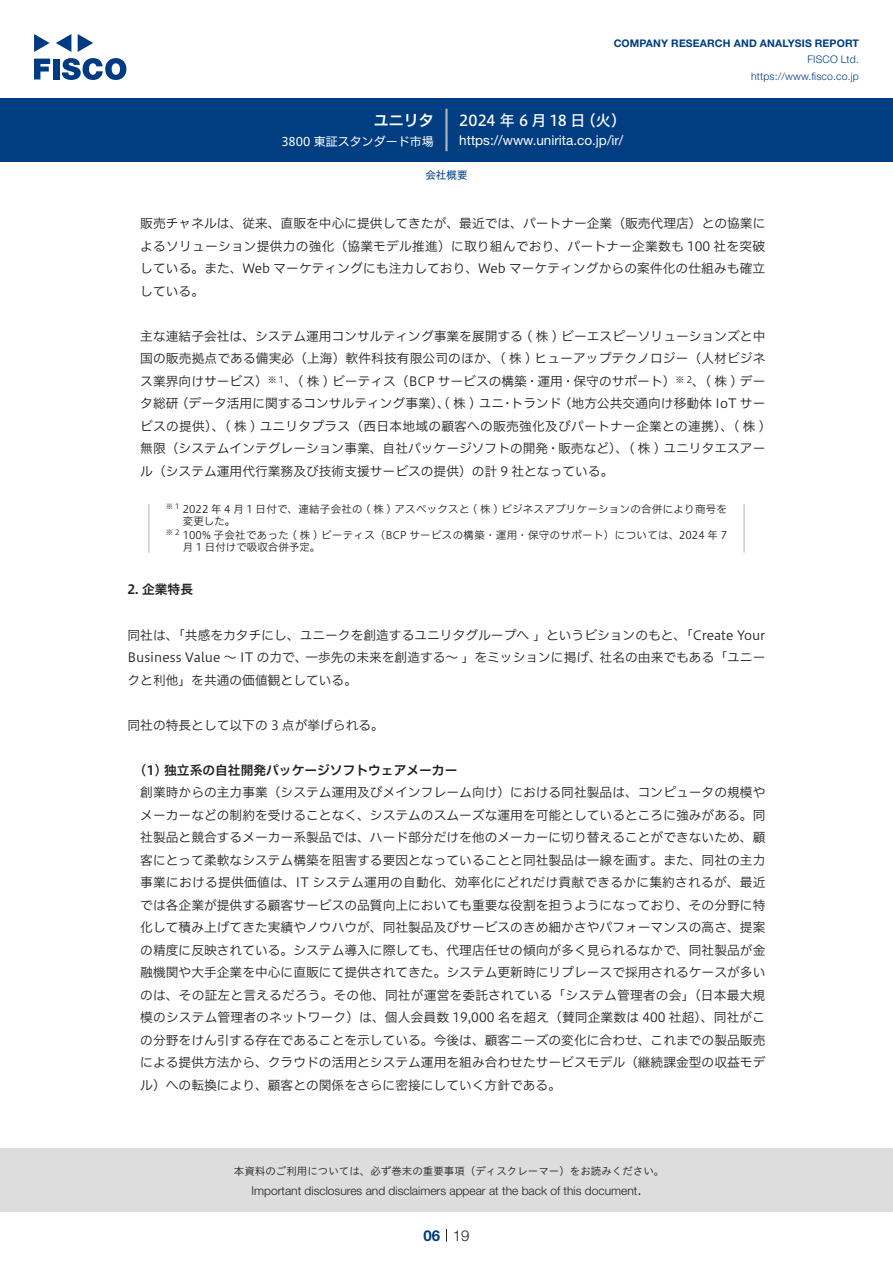
<style>
.page{position:relative;width:893px;height:1263px;background:#fff}
.page>*{position:absolute;margin:0;border:0;box-sizing:border-box;transform-origin:0 0}
.t1{font:15px "Hiragino UD Sans F Std N W5";color:#fff}
.t2{font:15px "Hiragino UD Sans F Std N W6";color:#fff}
.t3{font:300 15px "Helvetica Neue LT Std";color:#231f20}
.t4{font:700 15px "Helvetica Neue LT Std";color:#003d81}
.t5{font:13.5px "Helvetica Neue LT Std";color:#fff}
.本文3mm{font:12.75px/22.5px "Hiragino UD Sans F Std N W3";color:#231f20;text-align:justify}
.本文{font:12.75px/22.5px "Hiragino UD Sans F Std N W3";color:#231f20;text-align:right}
.小タイトル3mm{font:12.75px "Hiragino UD Sans F Std N W6";color:#231f20}
.小タイトル{font:12.75px "Hiragino UD Sans F Std N W6";color:#231f20}
.t6{font:300 12px "Helvetica Neue LT Std";color:#231f20}
.t7{font:12px "Hiragino UD Sans F Std N W4";color:#fff}
.t8{font:10.5px "Hiragino UD Sans F Std N W3";letter-spacing:.025em;color:#231f20}
.t9{font:10.5px "Hiragino UD Sans Std W3";color:#231f20}
.t10{font:700 10.5px "Helvetica Neue LT Std";letter-spacing:.015em;color:#003d81}
.t11{font:300 10.5px/16.5px "Helvetica Neue LT Std";letter-spacing:.015em;color:#003d81;text-align:right}
.t12{font:10.5px "Hiragino UD Sans F Std N W3";color:#231f20}
.ヘッダー{font:10.5px "Hiragino UD Sans F Std N W4";color:#003d81}
.本文3mm-2{font:8.85px "Hiragino UD Sans F Std N W3";color:#231f20}
.t13{font:7.35px "Hiragino UD Sans F Std N W3";color:#231f20}
</style>
<div class="page">
<div style="left:0;top:1148px;width:893px;height:64px;background:#ddd"></div>
<svg style="left:34px;top:59px;width:16px;height:20px"></svg>
<div style="left:53px;top:59px;width:6px;height:20px;background:#003a83"></div>
<svg style="left:62px;top:58px;width:64px;height:22px"></svg>
<svg style="left:34px;top:34px;width:16px;height:18px"></svg>
<svg style="left:78px;top:34px;width:15px;height:18px"></svg>
<svg style="left:56px;top:34px;width:15px;height:18px"></svg>
<div style="left:0;top:98px;width:893px;height:64px;background:#003d81"></div>
<hr style="left:445px;top:109px;width:3px;height:42px;background:#b5b5b6">
<svg style="left:446px;top:1229px;width:1px;height:13px"></svg>
<hr style="left:148px;top:504px;width:2px;height:48px;background:#d3d3d3">
<hr style="left:743px;top:504px;width:2px;height:48px;background:#d3d3d3">
<p class="t2" style="left:374px;top:109px;width:62px">ユニリタ</p>
<p class="t7" style="left:281px;top:132px;width:154px">3800 東証スタンダード市場</p>
<p class="t10" style="left:614px;top:37px;width:247px">COMPANY RESEARCH AND ANALYSIS REPORT</p>
<p class="t11" style="left:751px;top:51px;width:109px">FISCO Ltd. https://www.fisco.co j p.</p>
<p class="t1" style="left:581px;top:109px;width:47px">（火(</p>
<p class="t1" style="left:459px;top:109px;width:128px">2024 年 6 月 18 日</p>
<p class="t5" style="left:459px;top:132px;width:166px">https://www.unirita. c o j p. /i r/</p>
<p class="ヘッダー" style="left:425px;top:167px;width:43px">会社概要</p>
<p class="本文3mm" style="left:140px;top:211px;width:627px">販売チャネルは、従来、直販を中心に提供してきたが、最近では、パートナー企業（販売代理店）との協業によるソリューション提供力の強化（協業モデル推進）に取り組んでおり、パートナー企業数も 100 社を突破している。また、Web マーケティングにも注力しており、Web マーケティングからの案件化の仕組みも確立している。</p>
<p class="本文3mm" style="left:140px;top:324px;width:627px;text-align:right">主な連結子会社は、システム運用コンサルティング事業を展開する ( 株 ) ビーエスピーソリューションズと中国の販売拠点である備実必（上海）軟件科技有限公司のほか、( 株 ) ヒューアップテクノロジー（人材ビジネ、( 株) デー</p>
<p class="本文3mm" style="left:140px;top:369px;width:138px">ス業界向けサービス）<sup>※</sup></p>
<p class="本文3mm" style="left:284px;top:369px;width:401px">、( 株 ) ビーティス（BCP サービスの構築・運用・保守のサポート）<sup>※</sup></p>
<p class="本文3mm-2" style="left:687px;top:373px;width:7px">2</p>
<p class="本文3mm-2" style="left:279px;top:373px;width:7px">1</p>
<p class="本文3mm" style="left:176px;top:391px;width:330px">（データ活用に関するコンサルティング事業）、( 株 ) ユニ</p>
<p class="本文3mm" style="left:559px;top:391px;width:208px">（地方公共交通向け移動体 IoT サー</p>
<p class="本文3mm" style="left:140px;top:391px;width:627px;text-align:left">タ総研<br>ビスの提供）、 ( 株 ) ユニリタプラス（西日本地域の顧客への販売強化及びパートナー企業との連携）、 ( 株 (無限（システムインテグレーション事業、自社パッケージソフトの開発・販売など）、 ( 株 ) ユニリタエスアール（システム運用代行業務及び技術支援サービスの提供）の計 9 社となっている。</p>
<p class="t8" style="left:183px;top:501px;width:546px">2022 年 4 月 1 日付で、連結子会社の ( 株 ) アスペックスと ( 株 ) ビジネスアプリケーションの合併により商号を</p>
<p class="本文3mm" style="left:511px;top:391px;width:52px">トランド</p>
<p class="本文3mm" style="left:501px;top:391px;width:14px">・</p>
<p class="t13" style="left:166px;top:501px;width:15px">※1</p>
<p class="t8" style="left:183px;top:513px;width:54px">変更した。</p>
<p class="t12" style="left:183px;top:539px;width:139px">月 1 日付けで吸収合併予定。</p>
<p class="小タイトル" style="left:128px;top:580px;width:67px">2. 企業特長</p>
<p class="本文" style="left:128px;top:623px;width:639px">同社は、「共感をカタチにし、ユニークを創造するユニリタグループへ」というビションのもと、「Create Your社名の由来でもある「ユニー</p>
<p class="t13" style="left:166px;top:527px;width:15px">※2</p>
<p class="t8" style="left:183px;top:527px;width:546px">100% 子会社であった ( 株 ) ビーティス（BCP サービスの構築・運用・保守のサポート）については、2024 年 7</p>
<p class="本文" style="left:305px;top:645px;width:298px">一歩先の未来を創造する～ 」をミッションに掲げ、</p>
<p class="本文" style="left:128px;top:645px;width:231px;text-align:left">Business Value ～ IT の力で、<br>クと利他」を共通の価値観としている。</p>
<p class="本文" style="left:128px;top:713px;width:258px">同社の特長として以下の 3 点が挙げられる。</p>
<p class="小タイトル3mm" style="left:140px;top:760px;width:319px">1( ) 独立系の自社開発パッケージソフトウェアメーカー</p>
<p class="本文3mm" style="left:140px;top:780px;width:627px">創業時からの主力事業（システム運用及びメインフレーム向け）における同社製品は、コンピュータの規模やメーカーなどの制約を受けることなく、システムのスムーズな運用を可能としているところに強みがある。同社製品と競合するメーカー系製品では、ハード部分だけを他のメーカーに切り替えることができないため、顧客にとって柔軟なシステム構築を阻害する要因となっていることと同社製品は一線を画す。また、同社の主力事業における提供価値は、IT システム運用の自動化、効率化にどれだけ貢献できるかに集約されるが、最近では各企業が提供する顧客サービスの品質向上においても重要な役割を担うようになっており、その分野に特化して積み上げてきた実績やノウハウが、同社製品及びサービスのきめ細かさやパフォーマンスの高さ、提案の精度に反映されている。システム導入に際しても、代理店任せの傾向が多く見られるなかで、同社製品が金融機関や大手企業を中心に直販にて提供されてきた。システム更新時にリプレースで採用されるケースが多いのは、その証左と言えるだろう。その他、同社が運営を委託されている「システム管理者の会」（日本最大規模のシステム管理者のネットワーク）は、個人会員数 19,000 名を超え（賛同企業数は 400 社超）、同社がこの分野をけん引する存在であることを示している。今後は、顧客ニーズの変化に合わせ、これまでの製品販売による提供方法から、クラウドの活用とシステム運用を組み合わせたサービスモデル（継続課金型の収益モデル）への転換により、顧客との関係をさらに密接にしていく方針である。</p>
<p class="t9" style="left:234px;top:1163px;width:432px">本資料のご利用については、必ず巻末の重要事項（ディスクレーマー）をお読みください。</p>
<p class="t3" style="left:637px;top:1180px;width:6px">.</p>
<p class="t6" style="left:251px;top:1183px;width:387px">Important disclosures and disclaimers appear at the back of this document</p>
<p class="t4" style="left:423px;top:1226px;width:18px">06</p>
<p class="t3" style="left:453px;top:1226px;width:18px">19</p>
</div>
